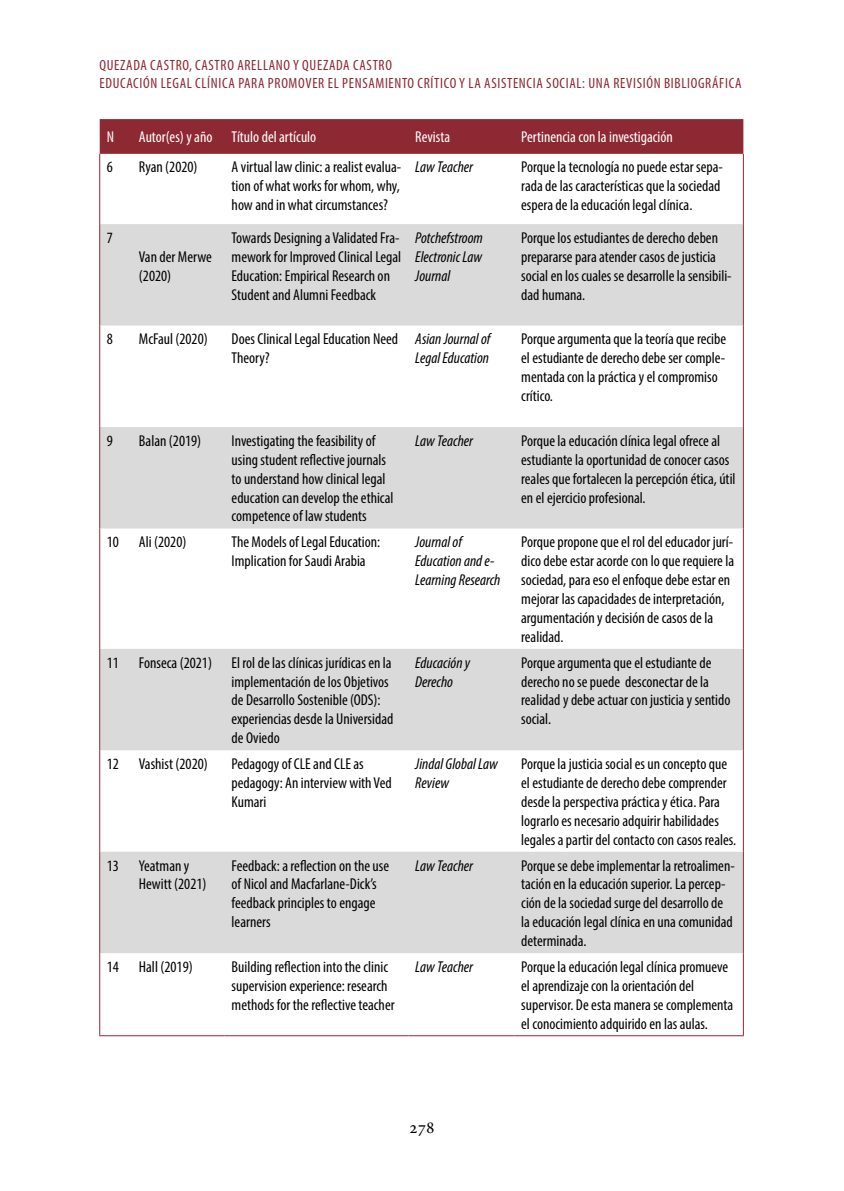
<style>
.page{position:relative;width:844px;height:1191px;background:#fff}
.page>*{position:absolute;margin:0;border:0;box-sizing:border-box;transform-origin:0 0}
.t1{font:17.5px "Minion Pro";color:#000}
.t2{font:condensed 15.75px/18.9px "Myriad Pro";color:#000}
.t3{font:italic condensed 15.75px/18.9px "Myriad Pro";color:#000}
.t4{font:condensed 15.75px "Myriad Pro";color:#fff}
.t5{font:condensed 14.88px/17.8px "Myriad Pro";letter-spacing:.045em;color:#8d2933}
</style>
<div class="page">
<div style="left:100px;top:119px;width:643px;height:35px;background:#8d2933"></div>
<svg style="left:100px;top:224px;width:642px;height:729px;fill:#dadada"></svg>
<hr style="left:99px;top:154px;width:1px;height:70px;background:#8d2933">
<hr style="left:742px;top:154px;width:1px;height:70px;background:#8d2933">
<hr style="left:99px;top:224px;width:1px;height:101px;background:#8d2933">
<hr style="left:742px;top:224px;width:1px;height:101px;background:#8d2933">
<hr style="left:99px;top:325px;width:1px;height:102px;background:#8d2933">
<hr style="left:742px;top:325px;width:1px;height:102px;background:#8d2933">
<hr style="left:99px;top:427px;width:1px;height:101px;background:#8d2933">
<hr style="left:742px;top:427px;width:1px;height:101px;background:#8d2933">
<hr style="left:99px;top:528px;width:1px;height:121px;background:#8d2933">
<hr style="left:742px;top:528px;width:1px;height:121px;background:#8d2933">
<hr style="left:99px;top:649px;width:1px;height:101px;background:#8d2933">
<hr style="left:742px;top:649px;width:1px;height:101px;background:#8d2933">
<hr style="left:99px;top:750px;width:1px;height:101px;background:#8d2933">
<hr style="left:742px;top:750px;width:1px;height:101px;background:#8d2933">
<hr style="left:99px;top:851px;width:1px;height:102px;background:#8d2933">
<hr style="left:742px;top:851px;width:1px;height:102px;background:#8d2933">
<hr style="left:99px;top:953px;width:1px;height:82px;background:#8d2933">
<hr style="left:742px;top:953px;width:1px;height:82px;background:#8d2933">
<hr style="left:99px;top:1035px;width:33px;height:1px;background:#8d2933">
<hr style="left:132px;top:1035px;width:92px;height:1px;background:#8d2933">
<hr style="left:224px;top:1035px;width:184px;height:1px;background:#8d2933">
<hr style="left:408px;top:1035px;width:106px;height:1px;background:#8d2933">
<hr style="left:514px;top:1035px;width:229px;height:1px;background:#8d2933">
<p class="t5" style="left:99px;top:56px;width:294px">QUEZADA CASTRO, CASTRO ARELLANO Y QUEZADA CASTRO<br>Educaci</p>
<p class="t5" style="left:143px;top:74px;width:25px">ón legal</p>
<p class="t5" style="left:195px;top:74px;width:23px">clínica</p>
<p class="t5" style="left:238px;top:74px;width:8px">para</p>
<p class="t5" style="left:268px;top:74px;width:8px">promover</p>
<p class="t5" style="left:327px;top:74px;width:22px">el pensamiento</p>
<p class="t5" style="left:417px;top:74px;width:23px">cr ítico</p>
<p class="t5" style="left:459px;top:74px;width:32px">yla asistencia</p>
<p class="t5" style="left:546px;top:74px;width:7px">social</p>
<p class="t5" style="left:582px;top:74px;width:38px">: Una revisi</p>
<p class="t5" style="left:646px;top:74px;width:25px">ón bibliográ</p>
<p class="t5" style="left:719px;top:74px;width:12px">fica</p>
<p class="t4" style="left:107px;top:128px;width:9px">N</p>
<p class="t4" style="left:139px;top:128px;width:179px">Autor(es) y año Título del artículo</p>
<p class="t4" style="left:415px;top:128px;width:36px">Revista</p>
<p class="t4" style="left:521px;top:128px;width:153px">Pertinencia con la investigación</p>
<p class="t2" style="left:107px;top:157px;width:8px">6</p>
<p class="t2" style="left:139px;top:157px;width:60px">Ryan (2020)</p>
<p class="t2" style="left:231px;top:157px;width:171px;text-align:justify">A virtual law clinic: a realist evalua&shy;tion of what works for whom, why, how and in what circumstances?</p>
<p class="t3" style="left:415px;top:157px;width:59px">Law Teacher</p>
<p class="t2" style="left:521px;top:157px;width:203px">Porque la tecnología no puede estar sepa&shy;rada de las características que la sociedad espera de la educación legal clínica.</p>
<p class="t2" style="left:107px;top:228px;width:8px">7</p>
<p class="t2" style="left:139px;top:247px;width:74px">Van der Merwe (2020)</p>
<p class="t2" style="left:231px;top:228px;width:171px">Towards Designing a Validated Fra&shy;mework for Improved Clinical Legal Education: Empirical Research on Student and Alumni Feedback</p>
<p class="t3" style="left:415px;top:228px;width:69px;text-align:justify">Potchefstroom Electronic Law Journal</p>
<p class="t2" style="left:521px;top:228px;width:212px">Porque los estudiantes de derecho deben prepararse para atender casos de justicia social en los cuales se desarrolle la sensibili&shy;dad humana.</p>
<p class="t2" style="left:107px;top:329px;width:8px">8</p>
<p class="t2" style="left:139px;top:329px;width:70px">McFaul (2020)</p>
<p class="t2" style="left:231px;top:329px;width:168px">Does Clinical Legal Education Need<br>Theory?</p>
<p class="t3" style="left:415px;top:329px;width:77px">Asian Journal of<br>Legal Education</p>
<p class="t2" style="left:521px;top:329px;width:206px">Porque argumenta que la teoría que recibe el estudiante de derecho debe ser comple&shy;mentada con la práctica y el compromiso crítico.</p>
<p class="t2" style="left:107px;top:431px;width:8px">9</p>
<p class="t2" style="left:139px;top:431px;width:64px">Balan (2019)</p>
<p class="t2" style="left:231px;top:431px;width:163px">Investigating the feasibility of using student reflective journals to understand how clinical legal education can develop the ethical competence of law students</p>
<p class="t3" style="left:415px;top:431px;width:59px">Law Teacher</p>
<p class="t2" style="left:521px;top:431px;width:216px">Porque la educación clínica legal ofrece al estudiante la oportunidad de conocer casos reales que fortalecen la percepción ética, útil en el ejercicio profesional.</p>
<p class="t2" style="left:107px;top:532px;width:14px">10</p>
<p class="t2" style="left:139px;top:532px;width:49px">Ali (2020)</p>
<p class="t2" style="left:231px;top:532px;width:150px">The Models of Legal Education:<br>Implication for Saudi Arabia</p>
<p class="t3" style="left:415px;top:532px;width:87px">Journal of<br>Education and e-<br>Learning Research</p>
<p class="t2" style="left:521px;top:532px;width:214px">Porque propone que el rol del educador jurí&shy;dico debe estar acorde con lo que requiere la sociedad, para eso el enfoque debe estar en mejorar las capacidades de interpretación, argumentación y decisión de casos de la realidad.</p>
<p class="t2" style="left:107px;top:653px;width:14px">11</p>
<p class="t2" style="left:231px;top:653px;width:163px;text-indent:-93px">Fonseca (2021) El rol de las clínicas jurídicas en la implementación de los Objetivos de Desarrollo Sostenible (ODS): experiencias desde la Universidad de Oviedo</p>
<p class="t3" style="left:415px;top:653px;width:56px">Educación y<br>Derecho</p>
<p class="t2" style="left:521px;top:653px;width:211px">Porque argumenta que el estudiante de derecho no se puede desconectar de la realidad y debe actuar con justicia y sentido social.</p>
<p class="t2" style="left:107px;top:754px;width:14px">12</p>
<p class="t2" style="left:139px;top:754px;width:70px">Vashist (2020)</p>
<p class="t2" style="left:231px;top:754px;width:161px">Pedagogy of CLE and CLE as pedagogy: An interview with Ved<br>Kumari</p>
<p class="t3" style="left:415px;top:754px;width:84px">Jindal Global Law<br>Review</p>
<p class="t2" style="left:521px;top:754px;width:216px">Porque la justicia social es un concepto que el estudiante de derecho debe comprender desde la perspectiva práctica y ética. Para lograrlo es necesario adquirir habilidades legales a partir del contacto con casos reales.</p>
<p class="t2" style="left:107px;top:855px;width:14px">13</p>
<p class="t2" style="left:139px;top:855px;width:69px">Yeatman y<br>Hewitt (2021)</p>
<p class="t2" style="left:231px;top:855px;width:159px">Feedback: a reflection on the use of Nicol and Macfarlane-Dick’s feedback principles to engage learners</p>
<p class="t3" style="left:415px;top:855px;width:59px">Law Teacher</p>
<p class="t2" style="left:521px;top:855px;width:215px">Porque se debe implementar la retroalimen&shy;tación en la educación superior. La percep&shy;ción de la sociedad surge del desarrollo de la educación legal clínica en una comunidad determinada.</p>
<p class="t2" style="left:107px;top:957px;width:14px">14</p>
<p class="t2" style="left:139px;top:957px;width:55px">Hall (2019)</p>
<p class="t2" style="left:231px;top:957px;width:164px">Building reflection into the clinic supervision experience: research methods for the reflective teacher</p>
<p class="t3" style="left:415px;top:957px;width:59px">Law Teacher</p>
<p class="t2" style="left:521px;top:957px;width:213px">Porque la educación legal clínica promueve el aprendizaje con la orientación del supervisor. De esta manera se complementa el conocimiento adquirido en las aulas.</p>
<p class="t1" style="left:409px;top:1115px;width:27px">278</p>
</div>
